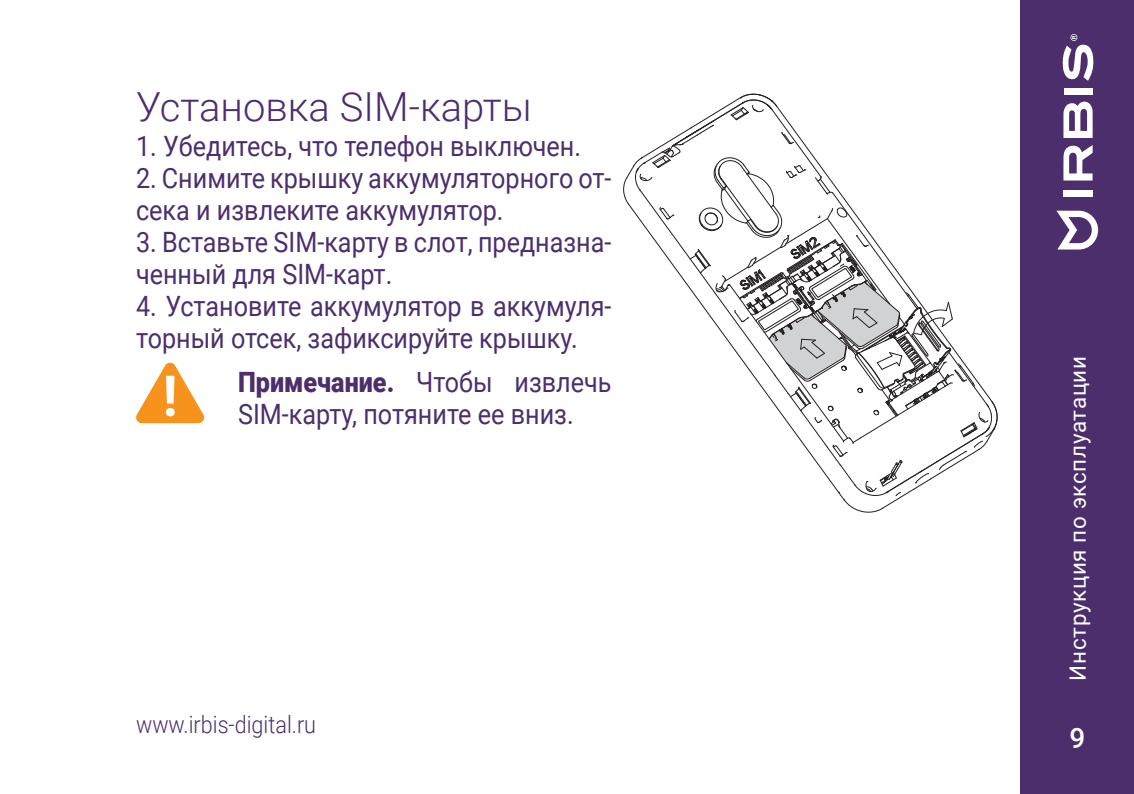
<style>
.page{position:relative;width:1134px;height:794px;background:#fff}
.page>*{position:absolute;margin:0;border:0;box-sizing:border-box;transform-origin:0 0}
.t1{font:700 56.4px "Roboto";color:#fff}
.t2{font:300 40px "Roboto";color:#4d2e6d}
.Основной{font:28px/32px "Roboto";color:#4d2e6d;scale:.9 1}
.Сноска{font:28px "Roboto";color:#4d2e6d;scale:.9 1}
.t3{font:500 28px "Roboto";color:#fff}
.t4{font:300 24px "Roboto";color:#4d2e6d;scale:.9 1}
.t5{font:22.4px "Roboto";letter-spacing:.03em;color:#fff}
.s1{font-weight:900}
</style>
<div class="page">
<div style="left:1020px;top:0;width:114px;height:794px;background:#4d2e6d"></div>
<svg style="left:1056px;top:211px;width:42px;height:38px"></svg>
<svg style="left:1063px;top:101px;width:30px;height:37px"></svg>
<svg style="left:1063px;top:145px;width:30px;height:35px"></svg>
<div style="left:1063px;top:190px;width:29px;height:7px;background:#fff"></div>
<div style="left:1063px;top:88px;width:29px;height:7px;background:#fff"></div>
<svg style="left:1062px;top:35px;width:32px;height:46px"></svg>
<svg style="left:623px;top:94px;width:375px;height:419px"></svg>
<svg style="left:136px;top:363px;width:68px;height:60px"></svg>
<h1 class="t2" style="left:136px;top:78px;width:397px">Установка SIM-карты</h1>
<p class="Основной" style="left:136px;top:129px;width:496px">1. Убедитесь, что телефон выключен.</p>
<p class="Основной" style="left:136px;top:161px;width:530px">2. Снимите крышку аккумуляторного от&shy;сека и извлеките аккумулятор.</p>
<p class="Основной" style="left:136px;top:225px;width:530px">3. Вставьте SIM-карту в слот, предназна&shy;ченный для SIM-карт.</p>
<p class="Основной" style="left:136px;top:289px;width:530px">4. Установите аккумулятор в аккумуля&shy;торный отсек, зафиксируйте крышку.</p>
<p class="Сноска" style="left:238px;top:362px;width:416px"><span class="s1">Примечание.</span> Чтобы извлечь</p>
<p class="t1" style="left:162px;top:356px;width:17px">!</p>
<p class="Сноска" style="left:238px;top:394px;width:374px">SIM-карту, потяните ее вниз.</p>
<p class="t4" style="left:136px;top:707px;width:202px">www.irbis-digital.ru</p>
<p class="t5" style="left:1062px;top:680px;width:326px;rotate:-90deg">Инструкция по эксплуатации</p>
<p class="t3" style="left:1069px;top:718px;width:17px">9</p>
</div>
